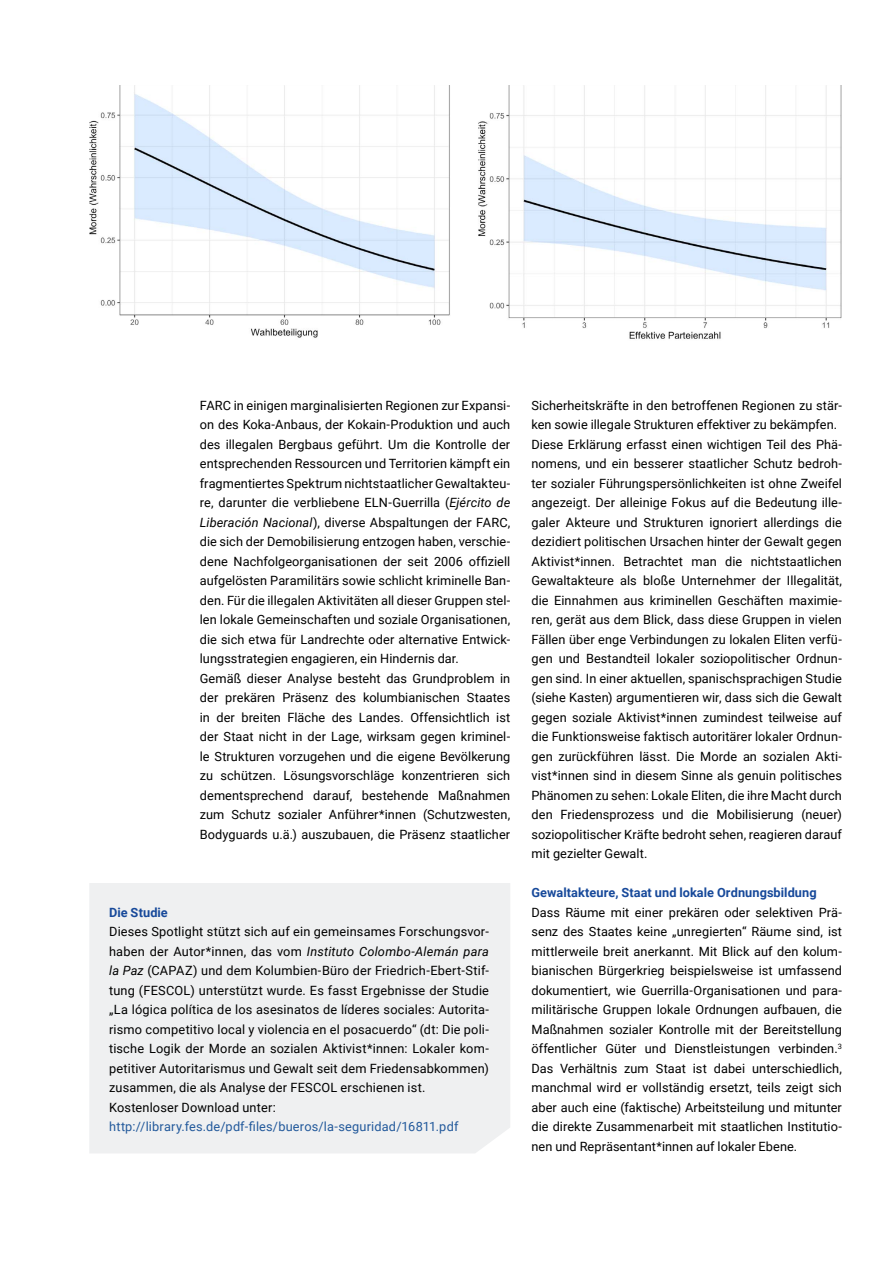
<style>
.page{position:relative;width:893px;height:1263px;background:#fff}
.page>*{position:absolute;margin:0;border:0;box-sizing:border-box;transform-origin:0 0}
.Fließtext{font:12.75px/19.5px "Roboto";letter-spacing:.005em;color:#000;text-align:justify}
.Fließtext-2{font:12.75px "Roboto";letter-spacing:.015em;color:#22599b}
.Zwischenüberschrift{font:700 12.75px "Roboto";letter-spacing:.005em;color:#17499a}
.Fließtext-3{font:700 12.75px "Roboto";letter-spacing:.005em;color:#17499a}
.s1{font-style:italic}
</style>
<div class="page">
<div style="left:89px;top:883px;width:421px;height:270px;background:#eff0f1"></div>
<img style="left:89px;top:85px;width:361px;height:253px">
<img style="left:478px;top:85px;width:364px;height:254px">
<p class="Fließtext" style="left:200px;top:395px;width:312px">FARC in einigen marginalisierten Regionen zur Expansi&shy;on des Koka-Anbaus, der Kokain-Produktion und auch des illegalen Bergbaus geführt. Um die Kontrolle der entsprechenden Ressourcen und Territorien kämpft ein fragmentiertes Spektrum nichtstaatlicher Gewaltakteu&shy;re, darunter die verbliebene ELN-Guerrilla (<span class="s1">Ejército de Liberación Nacional</span>), diverse Abspaltungen der FARC, die sich der Demobilisierung entzogen haben, verschie&shy;dene Nachfolgeorganisationen der seit 2006 offiziell aufgelösten Paramilitärs sowie schlicht kriminelle Ban&shy;den. Für die illegalen Aktivitäten all dieser Gruppen stel&shy;len lokale Gemeinschaften und soziale Organisationen, die sich etwa für Landrechte oder alternative Entwick&shy;lungsstrategien engagieren, ein Hindernis dar.</p>
<p class="Fließtext" style="left:200px;top:668px;width:312px">Gemäß dieser Analyse besteht das Grundproblem in der prekären Präsenz des kolumbianischen Staates in der breiten Fläche des Landes. Offensichtlich ist der Staat nicht in der Lage, wirksam gegen kriminel&shy;le Strukturen vorzugehen und die eigene Bevölkerung zu schützen. Lösungsvorschläge konzentrieren sich dementsprechend darauf, bestehende Maßnahmen zum Schutz sozialer Anführer*innen (Schutzwesten, Bodyguards u.ä.) auszubauen, die Präsenz staatlicher</p>
<p class="Fließtext-3" style="left:109px;top:903px;width:60px">Die Studie</p>
<p class="Fließtext" style="left:109px;top:921px;width:381px">Dieses Spotlight stützt sich auf ein gemeinsames Forschungsvor&shy;haben der Autor*innen, das vom <span class="s1">Instituto Colombo-Alemán para la Paz</span> (CAPAZ) und dem Kolumbien-Büro der Friedrich-Ebert-Stif&shy;tung (FESCOL) unterstützt wurde. Es fasst Ergebnisse der Studie „La lógica política de los asesinatos de líderes sociales: Autorita&shy;rismo competitivo local y violencia en el posacuerdo“ (dt: Die poli&shy;tische Logik der Morde an sozialen Aktivist*innen: Lokaler kom&shy;petitiver Autoritarismus und Gewalt seit dem Friedensabkommen) zusammen, die als Analyse der FESCOL erschienen ist.</p>
<p class="Fließtext" style="left:109px;top:1097px;width:168px">Kostenloser Download unter:</p>
<p class="Fließtext-2" style="left:109px;top:1118px;width:351px">http://library.fes.de/pdf-files/bueros/la-seguridad/16811.pdf</p>
<p class="Fließtext" style="left:531px;top:395px;width:312px">Sicherheitskräfte in den betroffenen Regionen zu stär&shy;ken sowie illegale Strukturen effektiver zu bekämpfen.</p>
<p class="Fließtext" style="left:531px;top:434px;width:312px">Diese Erklärung erfasst einen wichtigen Teil des Phä&shy;nomens, und ein besserer staatlicher Schutz bedroh&shy;ter sozialer Führungspersönlichkeiten ist ohne Zweifel angezeigt. Der alleinige Fokus auf die Bedeutung ille&shy;galer Akteure und Strukturen ignoriert allerdings die dezidiert politischen Ursachen hinter der Gewalt gegen Aktivist*innen. Betrachtet man die nichtstaatlichen Gewaltakteure als bloße Unternehmer der Illegalität, die Einnahmen aus kriminellen Geschäften maximie&shy;ren, gerät aus dem Blick, dass diese Gruppen in vielen Fällen über enge Verbindungen zu lokalen Eliten verfü&shy;gen und Bestandteil lokaler soziopolitischer Ordnun&shy;gen sind. In einer aktuellen, spanischsprachigen Studie (siehe Kasten) argumentieren wir, dass sich die Gewalt gegen soziale Aktivist*innen zumindest teilweise auf die Funktionsweise faktisch autoritärer lokaler Ordnun&shy;gen zurückführen lässt. Die Morde an sozialen Akti&shy;vist*innen sind in diesem Sinne als genuin politisches Phänomen zu sehen: Lokale Eliten, die ihre Macht durch den Friedensprozess und die Mobilisierung (neuer) soziopolitischer Kräfte bedroht sehen, reagieren darauf mit gezielter Gewalt.</p>
<h2 class="Zwischenüberschrift" style="left:531px;top:884px;width:287px">Gewaltakteure, Staat und lokale Ordnungsbildung</h2>
<p class="Fließtext" style="left:531px;top:902px;width:312px">Dass Räume mit einer prekären oder selektiven Prä&shy;senz des Staates keine „unregierten“ Räume sind, ist mittlerweile breit anerkannt. Mit Blick auf den kolum&shy;bianischen Bürgerkrieg beispielsweise ist umfassend dokumentiert, wie Guerrilla-Organisationen und para&shy;militärische Gruppen lokale Ordnungen aufbauen, die Maßnahmen sozialer Kontrolle mit der Bereitstellung öffentlicher Güter und Dienstleistungen verbinden.<sup>3<br></sup>Das Verhältnis zum Staat ist dabei unterschiedlich, manchmal wird er vollständig ersetzt, teils zeigt sich aber auch eine (faktische) Arbeitsteilung und mitunter die direkte Zusammenarbeit mit staatlichen Institutio&shy;nen und Repräsentant*innen auf lokaler Ebene.</p>
</div>
